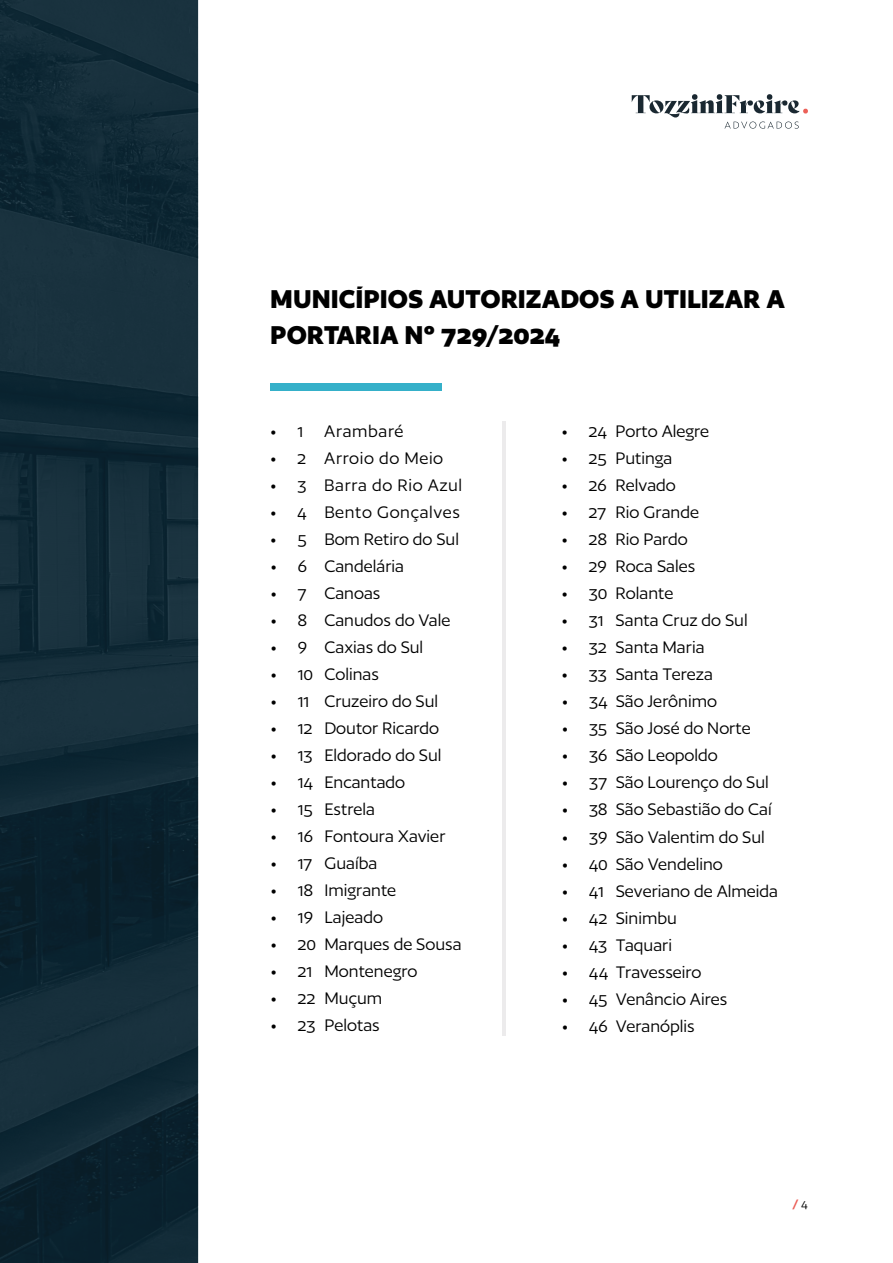
<style>
.page{position:relative;width:893px;height:1263px;background:#fff}
.page>*{position:absolute;margin:0;border:0;box-sizing:border-box;transform-origin:0 0}
.t1{font:700 30px/36px "Author";color:#000}
.t2{font:19.5px "Author";color:#000}
.t3{font:19.5px "Author";letter-spacing:.03em;color:#000}
.t4{font:700 13.5px "Author";color:#eb5e57}
.s1{font-weight:400;color:#000}
</style>
<div class="page">
<svg style="left:632px;top:94px;width:176px;height:35px"></svg>
<img style="left:0;top:0;width:198px;height:1263px">
<div style="left:270px;top:383px;width:172px;height:7px;background:#35b0c9"></div>
<hr style="left:502px;top:421px;width:3px;height:614px;background:#ecebec">
<h1 class="t1" style="left:270px;top:280px;width:516px">MUNICÍPIOS AUTORIZADOS A UTILIZAR A<br>PORTARIA Nº 729/2024</h1>
<p class="t3" style="left:270px;top:421px;width:135px">• 1 Arambaré</p>
<p class="t3" style="left:270px;top:448px;width:174px">• 2 Arroio do Meio</p>
<p class="t3" style="left:270px;top:475px;width:193px">• 3 Barra do Rio Azul</p>
<p class="t3" style="left:270px;top:502px;width:191px">• 4 Bento Gonçalves</p>
<p class="t2" style="left:270px;top:529px;width:190px">• 5 Bom Retiro do Sul</p>
<p class="t2" style="left:270px;top:556px;width:135px">• 6 Candelária</p>
<p class="t2" style="left:270px;top:583px;width:112px">• 7 Canoas</p>
<p class="t2" style="left:270px;top:611px;width:182px">• 8 Canudos do Vale</p>
<p class="t2" style="left:270px;top:638px;width:154px">• 9 Caxias do Sul</p>
<p class="t2" style="left:270px;top:665px;width:110px">• 10 Colinas</p>
<p class="t2" style="left:270px;top:692px;width:169px">• 11 Cruzeiro do Sul</p>
<p class="t2" style="left:270px;top:719px;width:170px">• 12 Doutor Ricardo</p>
<p class="t2" style="left:270px;top:746px;width:172px">• 13 Eldorado do Sul</p>
<p class="t2" style="left:270px;top:773px;width:136px">• 14 Encantado</p>
<p class="t2" style="left:270px;top:800px;width:106px">• 15 Estrela</p>
<p class="t2" style="left:270px;top:827px;width:177px">• 16 Fontoura Xavier</p>
<p class="t2" style="left:270px;top:854px;width:108px">• 17 Guaíba</p>
<p class="t2" style="left:270px;top:881px;width:127px">• 18 Imigrante</p>
<p class="t2" style="left:270px;top:908px;width:114px">• 19 Lajeado</p>
<p class="t2" style="left:270px;top:935px;width:193px">• 20 Marques de Sousa</p>
<p class="t2" style="left:270px;top:962px;width:148px">• 21 Montenegro</p>
<p class="t2" style="left:270px;top:989px;width:113px">• 22 Muçum</p>
<p class="t2" style="left:270px;top:1016px;width:111px">• 23 Pelotas</p>
<p class="t2" style="left:561px;top:422px;width:149px">• 24 Porto Alegre</p>
<p class="t2" style="left:562px;top:449px;width:112px">• 25 Putinga</p>
<p class="t2" style="left:562px;top:476px;width:116px">• 26 Relvado</p>
<p class="t2" style="left:562px;top:503px;width:139px">• 27 Rio Grande</p>
<p class="t2" style="left:562px;top:530px;width:128px">• 28 Rio Pardo</p>
<p class="t2" style="left:562px;top:557px;width:135px">• 29 Roca Sales</p>
<p class="t2" style="left:562px;top:584px;width:113px">• 30 Rolante</p>
<p class="t2" style="left:562px;top:611px;width:188px">• 31 Santa Cruz do Sul</p>
<p class="t2" style="left:562px;top:638px;width:144px">• 32 Santa Maria</p>
<p class="t2" style="left:562px;top:665px;width:153px">• 33 Santa Tereza</p>
<p class="t2" style="left:562px;top:692px;width:157px">• 34 São Jerônimo</p>
<p class="t2" style="left:562px;top:719px;width:190px">• 35 São José do Norte</p>
<p class="t2" style="left:562px;top:746px;width:158px">• 36 São Leopoldo</p>
<p class="t2" style="left:562px;top:773px;width:209px">• 37 São Lourenço do Sul</p>
<p class="t2" style="left:562px;top:800px;width:211px">• 38 São Sebastião do Caí</p>
<p class="t2" style="left:562px;top:827px;width:205px">• 39 São Valentim do Sul</p>
<p class="t2" style="left:562px;top:854px;width:163px">• 40 São Vendelino</p>
<p class="t2" style="left:562px;top:881px;width:218px">• 41 Severiano de Almeida</p>
<p class="t2" style="left:562px;top:908px;width:117px">• 42 Sinimbu</p>
<p class="t2" style="left:562px;top:935px;width:112px">• 43 Taquari</p>
<p class="t2" style="left:562px;top:962px;width:141px">• 44 Travesseiro</p>
<p class="t2" style="left:562px;top:989px;width:167px">• 45 Venâncio Aires</p>
<p class="t2" style="left:562px;top:1016px;width:134px">• 46 Veranóplis</p>
<p class="t4" style="left:793px;top:1197px;width:17px">/ <span class="s1">4</span></p>
</div>
